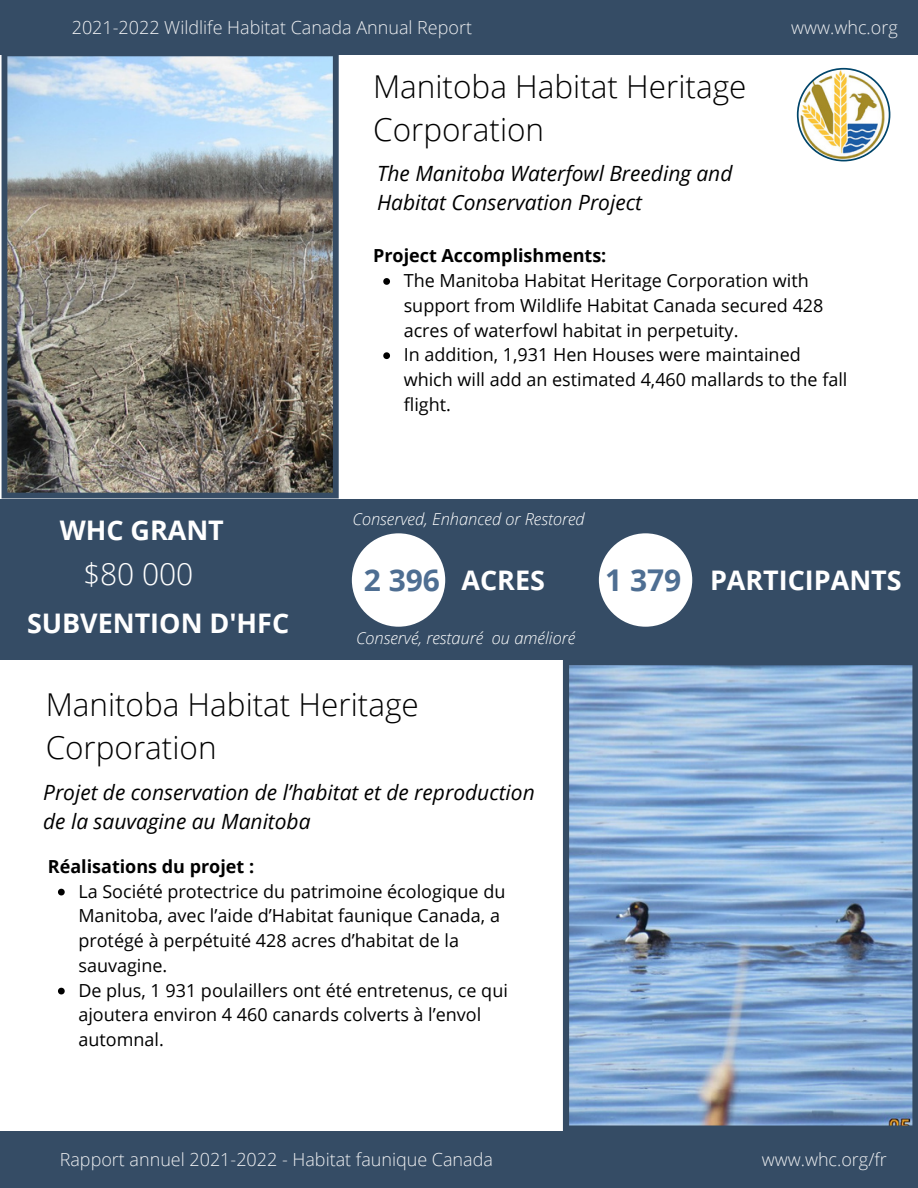
<style>
.page{position:relative;width:918px;height:1188px;background:#fff}
.page>*{position:absolute;margin:0;border:0;box-sizing:border-box;transform-origin:0 0}
.t1{font:300 31.5px/43.8px "Open Sans";color:#000}
.t2{font:700 30px "Open Sans";color:#4e6e92}
.t3{font:300 30px "Open Sans";color:#fff}
.t4{font:700 27px "Open Sans";color:#fff}
.t5{font:italic 21px/29.2px "Open Sans";color:#000}
.t6{font:18px/24.8px "Open Sans";color:#000}
.t7{font:300 18px "Open Sans";color:#eff0f2}
.t8{font:700 18px "Open Sans";color:#000}
.t9{font:italic 300 16.5px "Open Sans";color:#fff}
</style>
<div class="page">
<div style="left:0;top:1132px;width:918px;height:56px;background:#354c65"></div>
<img style="left:2px;top:54px;width:337px;height:444px">
<div style="left:0;top:499px;width:918px;height:160px;background:#354c65"></div>
<svg style="left:563px;top:659px;width:355px;height:473px;background:#87a8cd"></svg>
<div style="left:0;top:0;width:918px;height:54px;background:#354c65"></div>
<div style="left:352px;top:533px;width:93px;height:94px;background:#fff;border-radius:50%"></div>
<div style="left:599px;top:533px;width:93px;height:94px;background:#fff;border-radius:50%"></div>
<svg style="left:797px;top:68px;width:93px;height:93px"></svg>
<svg style="left:383px;top:278px;width:7px;height:7px"></svg>
<svg style="left:383px;top:352px;width:7px;height:7px"></svg>
<svg style="left:58px;top:889px;width:7px;height:6px"></svg>
<svg style="left:58px;top:988px;width:7px;height:6px"></svg>
<p class="t7" style="left:72px;top:15px;width:402px">2021-2022 Wildlife Habitat Canada Annual Report</p>
<p class="t7" style="left:791px;top:15px;width:108px">www.whc.org</p>
<h1 class="t1" style="left:373px;top:63px;width:375px">Manitoba Habitat Heritage<br>Corporation</h1>
<p class="t5" style="left:377px;top:158px;width:357px">The Manitoba Waterfowl Breeding and<br>Habitat Conservation Project</p>
<p class="t8" style="left:373px;top:243px;width:235px">Project Accomplishments:</p>
<h3 class="t4" style="left:60px;top:511px;width:166px">WHC GRANT</h3>
<p class="t6" style="left:404px;top:268px;width:445px">The Manitoba Habitat Heritage Corporation with support from Wildlife Habitat Canada secured 428 acres of waterfowl habitat in perpetuity.<br>In addition, 1,931 Hen Houses were maintained which will add an estimated 4,460 mallards to the fall flight.</p>
<p class="t9" style="left:353px;top:507px;width:234px">Conserved, Enhanced or Restored</p>
<h2 class="t3" style="left:83px;top:553px;width:112px">$80 000</h2>
<h2 class="t2" style="left:364px;top:559px;width:78px">2 396</h2>
<h2 class="t2" style="left:605px;top:559px;width:78px">1 379</h2>
<h3 class="t4" style="left:462px;top:561px;width:85px">ACRES</h3>
<h3 class="t4" style="left:27px;top:604px;width:264px">SUBVENTION D'HFC</h3>
<p class="t9" style="left:356px;top:626px;width:221px">Conservé, restauré ou amélioré</p>
<h1 class="t1" style="left:46px;top:682px;width:375px">Manitoba Habitat Heritage<br>Corporation</h1>
<p class="t5" style="left:43px;top:777px;width:493px">Projet de conservation de l’habitat et de reproduction de la sauvagine au Manitoba</p>
<p class="t8" style="left:48px;top:854px;width:208px">Réalisations du projet :</p>
<p class="t6" style="left:78px;top:878px;width:431px">La Société protectrice du patrimoine écologique du Manitoba, avec l’aide d’Habitat faunique Canada, a protégé à perpétuité 428 acres d’habitat de la sauvagine.<br>De plus, 1 931 poulaillers ont été entretenus, ce qui ajoutera environ 4 460 canards colverts à l’envol automnal.</p>
<h3 class="t4" style="left:710px;top:561px;width:193px">PARTICIPANTS</h3>
<p class="t7" style="left:60px;top:1147px;width:435px">Rapport annuel 2021-2022 - Habitat faunique Canada</p>
<p class="t7" style="left:762px;top:1147px;width:127px">www.whc.org/fr</p>
</div>
